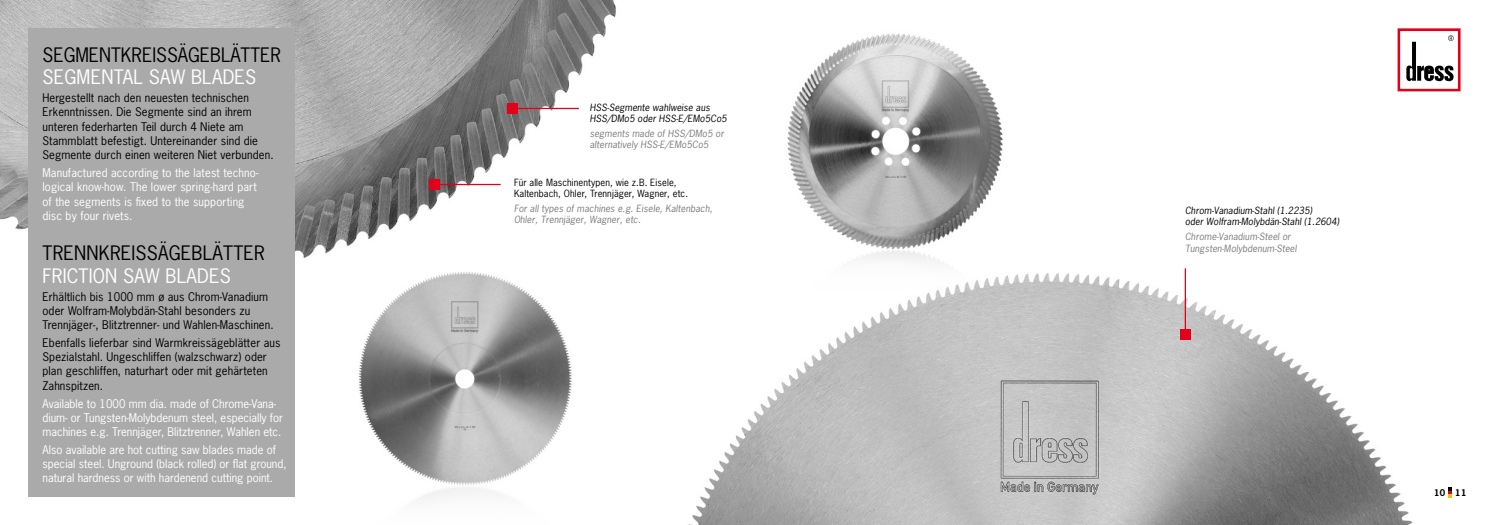
<style>
.page{position:relative;width:1489px;height:525px;background:#fff}
.page>*{position:absolute;margin:0;border:0;box-sizing:border-box;transform-origin:0 0}
.t1{font:18.75px "News Gothic";letter-spacing:.005em;color:#000}
.t2{font:18.75px "News Gothic";letter-spacing:.01em;color:#fff}
.t3{font:11.25px/14.2px "News Gothic";letter-spacing:.01em;color:#000}
.t4{font:11.25px/14.2px "News Gothic";color:#fff}
.t5{font:italic 9.38px/11.2px "News Gothic";letter-spacing:.01em;color:#7b7c7e}
.t6{font:italic 9.38px/11.2px "News Gothic";letter-spacing:.01em;color:#000}
.t7{font:9.38px/11.2px "News Gothic";letter-spacing:.01em;color:#000}
.t8{font:700 8.75px "News Gothic";color:#000}
</style>
<div class="page">
<img style="left:0;top:0;width:616px;height:258px">
<img style="left:787px;top:33px;width:216px;height:202px">
<img style="left:842px;top:235px;width:106px;height:29px">
<div style="left:28px;top:28px;width:267px;height:468px;background:#aaa"></div>
<img style="left:358px;top:272px;width:214px;height:210px">
<img style="left:418px;top:482px;width:81px;height:18px">
<svg style="left:1397px;top:28px;width:63px;height:63px"></svg>
<img style="left:692px;top:268px;width:760px;height:256px">
<div style="left:507px;top:103px;width:11px;height:10px;background:#e2001a"></div>
<hr style="left:516px;top:108px;width:63px;height:1px;background:#e2001a">
<div style="left:1179px;top:329px;width:11px;height:11px;background:#e2001a"></div>
<hr style="left:1184px;top:268px;width:1px;height:62px;background:#e2001a">
<svg style="left:1448px;top:487px;width:3px;height:10px"></svg>
<div style="left:429px;top:179px;width:10px;height:10px;background:#e2001a"></div>
<hr style="left:438px;top:184px;width:62px;height:1px;background:#e2001a">
<h1 class="t1" style="left:43px;top:43px;width:228px">Segme ntkre issägeb lätter</h1>
<h1 class="t2" style="left:43px;top:65px;width:120px">Segmental saw</h1>
<h1 class="t2" style="left:191px;top:65px;width:55px">blades</h1>
<p class="t3" style="left:43px;top:90px;width:232px">Hergestellt nach den neuesten technischen Erkenntnissen. Die Segmente sind an ihrem unteren federharten Teil durch 4 Niete am Stammblatt befestigt. Untereinander sind die Segmente durch einen weiteren Niet verbunden.</p>
<p class="t4" style="left:43px;top:165px;width:217px">Manufactured according to the latest techno&shy;logical know-how. The lower spring-hard part of the segments is fixed to the supporting disc by four rivets.</p>
<h1 class="t1" style="left:43px;top:241px;width:212px">Trennkreissägeblätter</h1>
<h1 class="t2" style="left:43px;top:263px;width:94px">Friction saw</h1>
<h1 class="t2" style="left:165px;top:263px;width:55px">blades</h1>
<p class="t3" style="left:43px;top:289px;width:233px">Erhältlich bis 1000 mm ø aus Chrom-Vanadium oder Wolfram-Molybdän-Stahl besonders zu<br>Trennjäger-, Blitztrenner- und Wahlen-Maschinen.</p>
<p class="t3" style="left:43px;top:335px;width:239px">Ebenfalls lieferbar sind Warmkreissägeblätter aus Spezialstahl. Ungeschliffen (walzschwarz) oder plan geschliffen, naturhart oder mit gehärteten Zahnspitzen.</p>
<p class="t4" style="left:43px;top:395px;width:242px">Available to 1000 mm dia. made of Chrome-Vana&shy;dium- or Tungsten-Molybdenum steel, especially for machines e.g. Trennjäger, Blitztrenner, Wahlen etc.</p>
<p class="t4" style="left:43px;top:442px;width:246px">Also available are hot cutting saw blades made of special steel. Unground (black rolled) or flat ground, natural hardness or with hardenend cutting point.</p>
<p class="t6" style="left:590px;top:101px;width:139px">HSS-Segmente wahlweise aus<br>HSS/DMo5 oder HSS-E/EMo5Co5</p>
<p class="t5" style="left:590px;top:127px;width:136px">segments made of HSS/DMo5 or alternatively HSS-E/EMo5Co5</p>
<p class="t7" style="left:514px;top:176px;width:176px">Für alle Maschinentypen, wie z.B. Eisele,<br>Kaltenbach, Ohler, Trennjäger, Wagner, etc.</p>
<p class="t5" style="left:514px;top:202px;width:200px">For all types of machines e.g. Eisele, Kaltenbach,<br>Ohler, Trennjäger, Wagner, etc.</p>
<p class="t6" style="left:1184px;top:204px;width:156px">Chrom-Vanadium-Stahl (1.2235)<br>oder Wolfram-Molybdän-Stahl (1.2604)</p>
<p class="t5" style="left:1184px;top:231px;width:113px">Chrome-Vanadium-Steel or<br>Tungsten-Molybdenum-Steel</p>
<p class="t8" style="left:1433px;top:487px;width:34px">10 11</p>
</div>
